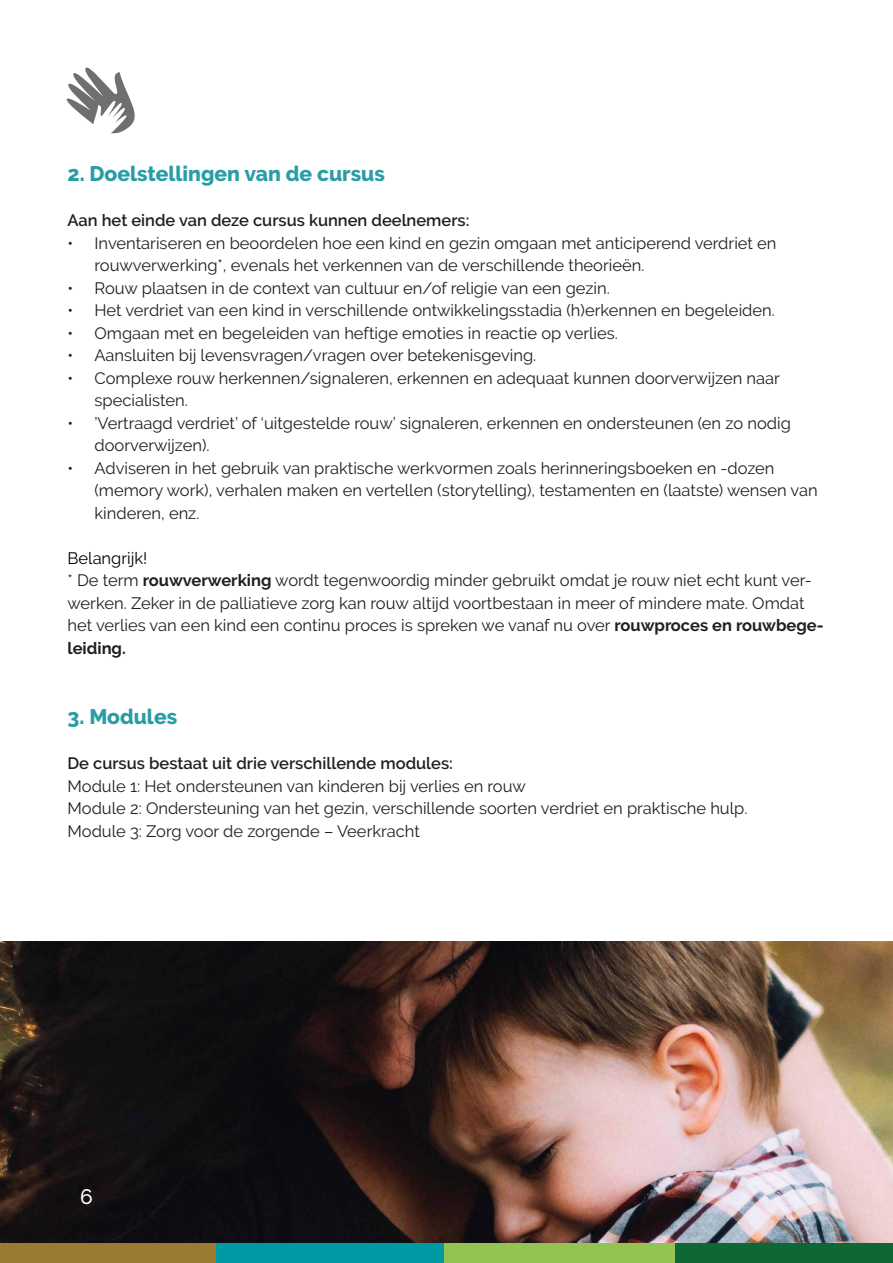
<style>
.page{position:relative;width:893px;height:1263px;background:#fff}
.page>*{position:absolute;margin:0;border:0;box-sizing:border-box;transform-origin:0 0}
.t1{font:800 21px "Raleway";color:#299da5}
.t2{font:500 21px "Raleway";color:#fff}
.t3{font:16.5px/22.5px "Raleway";color:#221f1d}
.t4{font:600 16.5px "Raleway";color:#221f1d}
.s1{color:#000}
.s2{font-weight:700}
</style>
<div class="page">
<div style="left:0;top:1242px;width:216px;height:21px;background:#9b7b32"></div>
<div style="left:216px;top:1242px;width:228px;height:21px;background:#009aa4"></div>
<div style="left:444px;top:1242px;width:231px;height:21px;background:#94c353"></div>
<div style="left:675px;top:1242px;width:218px;height:21px;background:#0e6836"></div>
<svg style="left:66px;top:68px;width:69px;height:65px"></svg>
<img style="left:0;top:942px;width:893px;height:300px">
<p class="t1" style="left:68px;top:162px;width:319px">2. Doelstellingen van de cursus</p>
<p class="t4" style="left:68px;top:211px;width:403px">Aan het einde van deze cursus kunnen deelnemers:</p>
<p class="t3" style="left:94px;top:232px;width:684px;text-indent:-27px">• Inventariseren en beoordelen hoe een kind en gezin omgaan met anticiperend verdriet en rouwverwerking*, evenals het verkennen van de verschillende theorieën.</p>
<p class="t3" style="left:68px;top:277px;width:544px">• Rouw plaatsen in de context van cultuur en/of religie van een gezin.</p>
<p class="t3" style="left:68px;top:299px;width:709px">• Het verdriet van een kind in verschillende ontwikkelingsstadia (h)erkennen en begeleiden.</p>
<p class="t3" style="left:68px;top:322px;width:552px">• Omgaan met en begeleiden van heftige emoties in reactie op verlies.</p>
<p class="t3" style="left:68px;top:344px;width:470px">• Aansluiten bij levensvragen/vragen over betekenisgeving.</p>
<p class="t3" style="left:94px;top:367px;width:687px;text-indent:-27px">• Complexe rouw herkennen/signaleren, erkennen en adequaat kunnen doorverwijzen naar specialisten.</p>
<p class="t3" style="left:94px;top:412px;width:698px;text-indent:-27px">• ’Vertraagd verdriet’ of ‘uitgestelde rouw’ signaleren, erkennen en ondersteunen (en zo nodig doorverwijzen).</p>
<p class="t3" style="left:94px;top:457px;width:725px;text-indent:-27px">• Adviseren in het gebruik van praktische werkvormen zoals herinneringsboeken en -dozen (memory work), verhalen maken en vertellen (storytelling), testamenten en (laatste) wensen van kinderen, enz.</p>
<p class="t3" style="left:68px;top:547px;width:758px"><span class="s1">Belangrijk!<br></span>* De term <span class="s2">rouwverwerking</span> wordt tegenwoordig minder gebruikt omdat je rouw niet echt kunt ver&shy;werken. Zeker in de palliatieve zorg kan rouw altijd voortbestaan in meer of mindere mate. Omdat het verlies van een kind een continu proces is spreken we vanaf nu over <span class="s2">rouwproces en rouwbege&shy;leiding.</span></p>
<p class="t1" style="left:68px;top:705px;width:111px">3. Modules</p>
<p class="t4" style="left:68px;top:754px;width:387px">De cursus bestaat uit drie verschillende modules:</p>
<p class="t3" style="left:68px;top:774px;width:681px">Module 1: Het ondersteunen van kinderen bij verlies en rouw<br>Module 2: Ondersteuning van het gezin, verschillende soorten verdriet en praktische hulp.<br>Module 3: Zorg voor de zorgende – Veerkracht</p>
<p class="t2" style="left:80px;top:1184px;width:14px">6</p>
</div>
